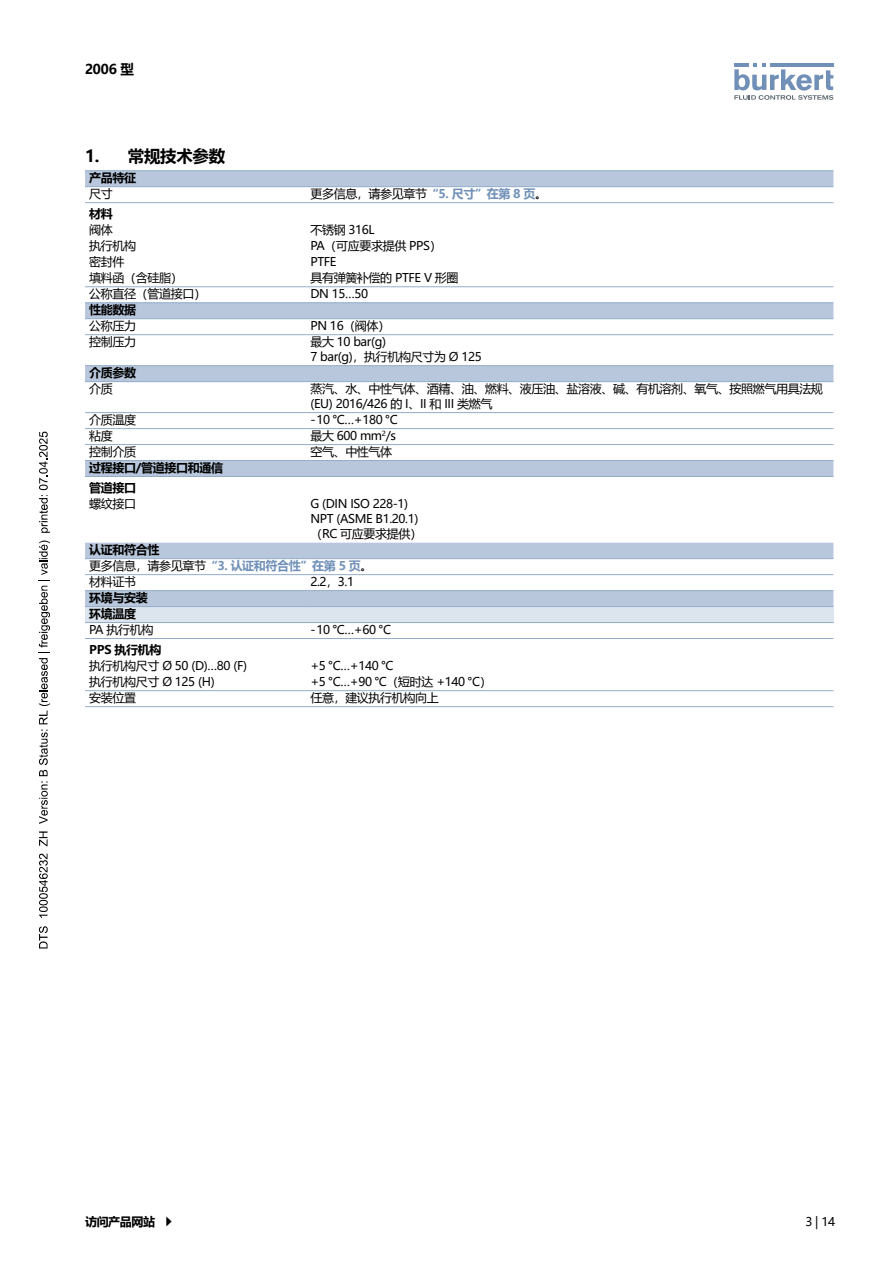
<style>
.page{position:relative;width:893px;height:1263px;background:#fff}
.page>*{position:absolute;margin:0;border:0;box-sizing:border-box;transform-origin:0 0}
.t1{font:700 16.5px "Microsoft Ya Hei";letter-spacing:-.02em;color:#000}
.t2{font:700 13.5px "Microsoft Ya Hei";color:#000}
.t3{font:12px/15px "Microsoft Ya Hei";letter-spacing:-.03em;color:#000}
.t4{font:700 12px/20.2px "Microsoft Ya Hei";letter-spacing:-.03em;color:#000}
.s1{font-weight:700;color:#7090b7}
.s2{font-weight:700}
</style>
<div class="page">
<svg style="left:734px;top:63px;width:99px;height:37px"></svg>
<svg style="left:85px;top:171px;width:748px;height:435px"></svg>
<div style="left:85px;top:607px;width:748px;height:15px;background:#dce4ed"></div>
<hr style="left:85px;top:170px;width:221px;height:1px;background:#94acc9">
<hr style="left:306px;top:170px;width:527px;height:1px;background:#94acc9">
<hr style="left:85px;top:476px;width:221px;height:1px;background:#94acc9">
<hr style="left:306px;top:476px;width:527px;height:1px;background:#94acc9">
<hr style="left:85px;top:606px;width:221px;height:1px;background:#94acc9">
<hr style="left:306px;top:606px;width:527px;height:1px;background:#94acc9">
<hr style="left:85px;top:186px;width:221px;height:1px;background:#94acc9">
<hr style="left:85px;top:202px;width:221px;height:1px;background:#94acc9">
<hr style="left:306px;top:202px;width:527px;height:1px;background:#94acc9">
<hr style="left:306px;top:186px;width:527px;height:1px;background:#94acc9">
<hr style="left:85px;top:286px;width:221px;height:1px;background:#94acc9">
<hr style="left:85px;top:302px;width:221px;height:1px;background:#94acc9">
<hr style="left:306px;top:302px;width:527px;height:1px;background:#94acc9">
<hr style="left:306px;top:286px;width:527px;height:1px;background:#94acc9">
<hr style="left:85px;top:318px;width:221px;height:1px;background:#94acc9">
<hr style="left:306px;top:318px;width:527px;height:1px;background:#94acc9">
<hr style="left:85px;top:334px;width:221px;height:1px;background:#94acc9">
<hr style="left:85px;top:365px;width:221px;height:1px;background:#94acc9">
<hr style="left:306px;top:365px;width:527px;height:1px;background:#94acc9">
<hr style="left:306px;top:334px;width:527px;height:1px;background:#94acc9">
<hr style="left:85px;top:381px;width:221px;height:1px;background:#94acc9">
<hr style="left:306px;top:381px;width:527px;height:1px;background:#94acc9">
<hr style="left:85px;top:412px;width:221px;height:1px;background:#94acc9">
<hr style="left:306px;top:412px;width:527px;height:1px;background:#94acc9">
<hr style="left:85px;top:428px;width:221px;height:1px;background:#94acc9">
<hr style="left:306px;top:428px;width:527px;height:1px;background:#94acc9">
<hr style="left:85px;top:444px;width:221px;height:1px;background:#94acc9">
<hr style="left:85px;top:460px;width:221px;height:1px;background:#94acc9">
<hr style="left:306px;top:460px;width:527px;height:1px;background:#94acc9">
<hr style="left:306px;top:444px;width:527px;height:1px;background:#94acc9">
<hr style="left:85px;top:558px;width:221px;height:1px;background:#94acc9">
<hr style="left:306px;top:558px;width:527px;height:1px;background:#94acc9">
<hr style="left:85px;top:574px;width:221px;height:1px;background:#94acc9">
<hr style="left:85px;top:590px;width:221px;height:1px;background:#94acc9">
<hr style="left:306px;top:590px;width:527px;height:1px;background:#94acc9">
<hr style="left:306px;top:574px;width:527px;height:1px;background:#94acc9">
<hr style="left:85px;top:622px;width:221px;height:1px;background:#94acc9">
<hr style="left:85px;top:638px;width:221px;height:1px;background:#94acc9">
<hr style="left:306px;top:638px;width:527px;height:1px;background:#94acc9">
<hr style="left:306px;top:622px;width:527px;height:1px;background:#94acc9">
<hr style="left:85px;top:690px;width:221px;height:1px;background:#94acc9">
<hr style="left:85px;top:706px;width:221px;height:1px;background:#94acc9">
<hr style="left:306px;top:690px;width:527px;height:1px;background:#94acc9">
<hr style="left:306px;top:706px;width:527px;height:1px;background:#94acc9">
<svg style="left:39px;top:926px;width:9px;height:22px"></svg>
<svg style="left:39px;top:854px;width:9px;height:64px"></svg>
<svg style="left:39px;top:831px;width:9px;height:15px"></svg>
<svg style="left:39px;top:540px;width:11px;height:284px"></svg>
<svg style="left:39px;top:432px;width:11px;height:101px"></svg>
<p class="t2" style="left:85px;top:60px;width:50px">2006 型</p>
<h1 class="t1" style="left:85px;top:145px;width:142px">1. 常规技术参数</h1>
<p class="t4" style="left:89px;top:167px;width:48px">产品特征</p>
<p class="t3" style="left:89px;top:186px;width:25px">尺寸</p>
<p class="t3" style="left:310px;top:186px;width:238px">更多信息，请参见章节<span class="s1">“5. 尺寸”在第 8 页</span>。</p>
<p class="t4" style="left:89px;top:203px;width:25px">材料</p>
<p class="t3" style="left:89px;top:222px;width:25px">阀体</p>
<p class="t3" style="left:310px;top:222px;width:66px">不锈钢 316L</p>
<p class="t3" style="left:89px;top:238px;width:48px">执行机构</p>
<p class="t3" style="left:310px;top:238px;width:133px">PA（可应要求提供 PPS）</p>
<p class="t3" style="left:89px;top:254px;width:37px">密封件</p>
<p class="t3" style="left:310px;top:254px;width:28px">PTFE</p>
<p class="t3" style="left:89px;top:270px;width:95px">填料函（含硅脂）</p>
<p class="t3" style="left:310px;top:270px;width:150px">具有弹簧补偿的 PTFE V 形圈</p>
<p class="t3" style="left:89px;top:286px;width:118px">公称直径（管道接口）</p>
<p class="t3" style="left:310px;top:286px;width:59px">DN 15…50</p>
<p class="t4" style="left:89px;top:299px;width:48px">性能数据</p>
<p class="t3" style="left:89px;top:318px;width:48px">公称压力</p>
<p class="t3" style="left:310px;top:318px;width:81px">PN 16（阀体）</p>
<p class="t3" style="left:89px;top:334px;width:48px">控制压力</p>
<p class="t3" style="left:310px;top:334px;width:173px">最大 10 bar(g)<br>7 bar(g)，执行机构尺寸为 Ø 125</p>
<p class="t4" style="left:89px;top:362px;width:48px">介质参数</p>
<p class="t3" style="left:89px;top:381px;width:25px">介质</p>
<p class="t3" style="left:310px;top:381px;width:514px">蒸汽、水、中性气体、酒精、油、燃料、液压油、盐溶液、碱、有机溶剂、氧气、按照燃气用具法规(EU) 2016/426 的 I、II 和 III 类燃气</p>
<p class="t3" style="left:89px;top:412px;width:48px">介质温度</p>
<p class="t3" style="left:310px;top:412px;width:89px">-10 °C…+180 °C</p>
<p class="t3" style="left:89px;top:428px;width:25px">粘度</p>
<p class="t3" style="left:310px;top:428px;width:87px">最大 600 mm<sup>2</sup>/s</p>
<p class="t3" style="left:89px;top:444px;width:48px">控制介质</p>
<p class="t3" style="left:310px;top:444px;width:83px">空气、中性气体</p>
<p class="t4" style="left:89px;top:457px;width:135px">过程接口/管道接口和通信管道接口</p>
<p class="t3" style="left:89px;top:496px;width:48px">螺纹接口</p>
<p class="t3" style="left:310px;top:496px;width:113px">G (DIN ISO 228-1)<br>NPT (ASME B1.20.1)（RC 可应要求提供）</p>
<p class="t3" style="left:89px;top:541px;width:285px;line-height:15.9px"><span class="s2">认证和符合性<br></span>更多信息，请参见章节<span class="s1">“3. 认证和符合性”在第 5 页</span>。材料证书</p>
<p class="t3" style="left:310px;top:574px;width:45px">2.2，3.1</p>
<p class="t4" style="left:89px;top:589px;width:60px;line-height:15.9px">环境与安装环境温度</p>
<p class="t3" style="left:89px;top:622px;width:66px">PA 执行机构</p>
<p class="t3" style="left:310px;top:622px;width:82px">-10 °C…+60 °C</p>
<p class="t4" style="left:89px;top:639px;width:74px">PPS 执行机构</p>
<p class="t3" style="left:89px;top:658px;width:159px">执行机构尺寸 Ø 50 (D)…80 (F)</p>
<p class="t3" style="left:310px;top:658px;width:85px">+5 °C…+140 °C</p>
<p class="t3" style="left:89px;top:674px;width:127px">执行机构尺寸 Ø 125 (H)</p>
<p class="t3" style="left:310px;top:674px;width:183px">+5 °C…+90 °C（短时达 +140 °C）</p>
<p class="t3" style="left:89px;top:690px;width:48px">安装位置</p>
<p class="t3" style="left:310px;top:690px;width:130px">任意，建议执行机构向上</p>
<p class="t4" style="left:85px;top:1211px;width:72px">访问产品网站</p>
<p class="t3" style="left:805px;top:1213px;width:31px">3 | 14</p>
</div>
